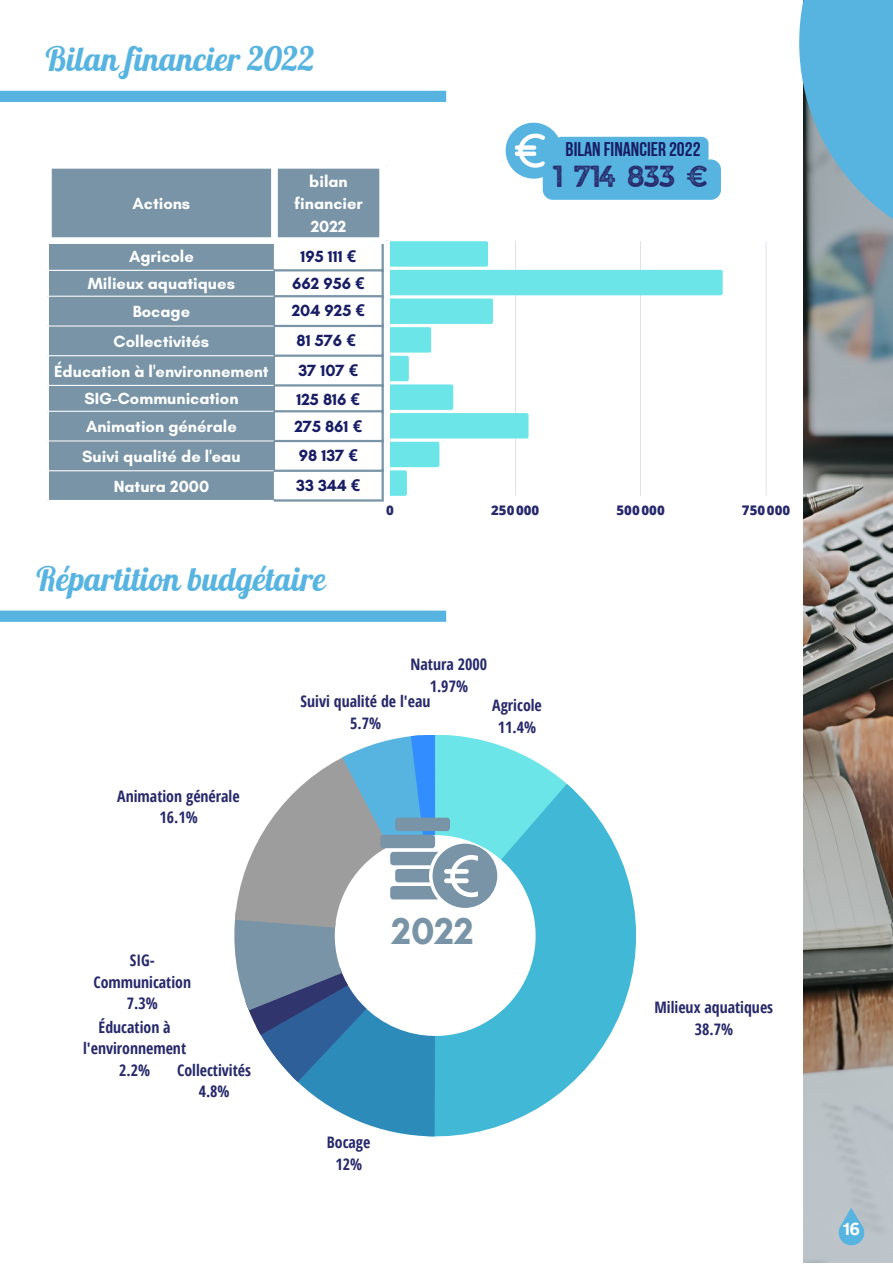
<style>
.page{position:relative;width:893px;height:1264px;background:#fff}
.page>*{position:absolute;margin:0;border:0;box-sizing:border-box;transform-origin:0 0}
.t1{font:700 38.1px "Glacial Indifference";color:#7894a6}
.t2{font:33px "Lobster";color:#57b4e1}
.t3{font:28.8px "JA Jaya Giri Sans Rough";letter-spacing:-.08em;color:#27296b}
.t4{font:19.8px "Bebas Neue Cyrillic";color:#181d64}
.t5{font:700 18px "Clear Sans";color:#fff}
.t6{font:700 16.5px/22.5px "Glacial Indifference";color:#fff;text-align:center}
.t7{font:700 16.5px "Glacial Indifference";color:#181d64}
.t8{font:700 15.9px/21.6px "Open Sans Condensed";color:#27296b;text-align:center}
.t9{font:800 13.2px "Open Sans";color:#27296b}
.s1{font-family:"Noto Sans"}
</style>
<div class="page">
<div style="left:0;top:91px;width:446px;height:11px;background:#57b4e1"></div>
<div style="left:0;top:610px;width:446px;height:12px;background:#57b4e1"></div>
<img style="left:803px;top:256px;width:89px;height:1006px">
<svg style="left:837px;top:1207px;width:29px;height:40px"></svg>
<svg style="left:49px;top:169px;width:332px;height:331px;fill:#7894a6"></svg>
<svg style="left:274px;top:244px;width:1px;height:25px"></svg>
<svg style="left:274px;top:472px;width:1px;height:27px"></svg>
<hr style="left:48px;top:270px;width:226px;height:1px;background:#fff">
<hr style="left:48px;top:296px;width:226px;height:1px;background:#fff">
<hr style="left:48px;top:325px;width:226px;height:1px;background:#fff">
<hr style="left:48px;top:355px;width:226px;height:1px;background:#fff">
<hr style="left:48px;top:385px;width:226px;height:1px;background:#fff">
<hr style="left:48px;top:411px;width:226px;height:1px;background:#fff">
<hr style="left:48px;top:440px;width:226px;height:1px;background:#fff">
<hr style="left:48px;top:470px;width:226px;height:1px;background:#fff">
<hr style="left:274px;top:271px;width:1px;height:198px;background:#7894a6">
<hr style="left:381px;top:244px;width:3px;height:255px;background:#7894a6">
<hr style="left:274px;top:269px;width:110px;height:2px;background:#7894a6">
<hr style="left:274px;top:295px;width:110px;height:2px;background:#7894a6">
<hr style="left:274px;top:325px;width:110px;height:2px;background:#7894a6">
<hr style="left:274px;top:354px;width:110px;height:3px;background:#7894a6">
<hr style="left:274px;top:384px;width:110px;height:2px;background:#7894a6">
<hr style="left:274px;top:410px;width:110px;height:2px;background:#7894a6">
<hr style="left:274px;top:440px;width:110px;height:2px;background:#7894a6">
<hr style="left:274px;top:469px;width:110px;height:3px;background:#7894a6">
<hr style="left:274px;top:499px;width:110px;height:2px;background:#7894a6">
<div style="left:45px;top:169px;width:7px;height:68px;background:#fff"></div>
<div style="left:271px;top:169px;width:7px;height:68px;background:#fff"></div>
<div style="left:379px;top:169px;width:7px;height:68px;background:#fff"></div>
<div style="left:45px;top:237px;width:341px;height:7px;background:#fff"></div>
<svg style="left:574px;top:790px;width:62px;height:291px;fill:#41b8d5"></svg>
<svg style="left:234px;top:735px;width:340px;height:401px"></svg>
<div style="left:380px;top:834px;width:55px;height:14px;background:#7894a6;border-radius:3px"></div>
<div style="left:395px;top:817px;width:55px;height:14px;background:#7894a6;border-radius:3px"></div>
<svg style="left:799px;top:0;width:93px;height:256px;fill:#57b4e1"></svg>
<svg style="left:505px;top:123px;width:203px;height:56px"></svg>
<div style="left:542px;top:159px;width:179px;height:41px;background:#57b4e1;border-radius:10px"></div>
<svg style="left:390px;top:241px;width:376px;height:255px"></svg>
<svg style="left:486px;top:241px;width:2px;height:26px"></svg>
<svg style="left:720px;top:270px;width:2px;height:25px"></svg>
<svg style="left:491px;top:298px;width:2px;height:26px"></svg>
<svg style="left:429px;top:327px;width:2px;height:25px"></svg>
<svg style="left:407px;top:356px;width:2px;height:25px"></svg>
<svg style="left:451px;top:384px;width:2px;height:26px"></svg>
<svg style="left:526px;top:413px;width:2px;height:25px"></svg>
<svg style="left:437px;top:442px;width:2px;height:25px"></svg>
<svg style="left:405px;top:470px;width:2px;height:26px"></svg>
<p class="t2" style="left:46px;top:38px;width:270px">Bilan financier 2022</p>
<p class="t6" style="left:132px;top:192px;width:59px">Actions</p>
<p class="t6" style="left:294px;top:170px;width:70px">bilan financier<br>2022</p>
<p class="t6" style="left:129px;top:245px;width:66px">Agricole</p>
<p class="t7" style="left:300px;top:246px;width:57px">195 111 <span class="s1">€</span></p>
<p class="t6" style="left:88px;top:272px;width:149px">Milieux aquatiques</p>
<p class="t7" style="left:292px;top:274px;width:74px">662 956 <span class="s1">€</span></p>
<p class="t6" style="left:133px;top:300px;width:59px">Bocage</p>
<p class="t7" style="left:292px;top:301px;width:75px">204 925 <span class="s1">€</span></p>
<p class="t6" style="left:114px;top:330px;width:97px">Collectivités</p>
<p class="t7" style="left:296px;top:330px;width:61px">81 576 <span class="s1">€</span></p>
<p class="t6" style="left:54px;top:359px;width:216px">Éducation à l'environnement</p>
<p class="t7" style="left:298px;top:360px;width:61px">37 107 <span class="s1">€</span></p>
<p class="t6" style="left:84px;top:387px;width:156px">SIG-Communication</p>
<p class="t7" style="left:296px;top:389px;width:65px">125 816 <span class="s1">€</span></p>
<p class="t6" style="left:86px;top:415px;width:152px">Animation générale</p>
<p class="t7" style="left:294px;top:416px;width:69px">275 861 <span class="s1">€</span></p>
<p class="t6" style="left:82px;top:445px;width:160px">Suivi qualité de l'eau</p>
<p class="t7" style="left:299px;top:445px;width:61px">98 137 <span class="s1">€</span></p>
<p class="t6" style="left:114px;top:474px;width:97px">Natura 2000</p>
<p class="t7" style="left:296px;top:475px;width:66px">33 344 <span class="s1">€</span></p>
<p class="t2" style="left:37px;top:558px;width:291px">Répartition budgétaire</p>
<p class="t4" style="left:565px;top:141px;width:136px">BILAN FINANCIER 2022</p>
<p class="t3" style="left:553px;top:164px;width:158px">1 714 833 €</p>
<p class="t9" style="left:386px;top:501px;width:9px">0</p>
<p class="t9" style="left:491px;top:501px;width:50px">250000</p>
<p class="t9" style="left:616px;top:501px;width:50px">500000</p>
<p class="t9" style="left:741px;top:501px;width:50px">750000</p>
<p class="t8" style="left:410px;top:653px;width:78px">Natura 2000</p>
<p class="t8" style="left:429px;top:675px;width:40px">1.97%</p>
<p class="t8" style="left:117px;top:784px;width:124px">Animation générale</p>
<p class="t8" style="left:159px;top:806px;width:40px">16.1%</p>
<p class="t8" style="left:93px;top:949px;width:99px">SIG-<br>Communication</p>
<p class="t8" style="left:127px;top:992px;width:32px">7.3%</p>
<p class="t8" style="left:83px;top:1015px;width:105px">Éducation à l'environnement</p>
<p class="t8" style="left:119px;top:1058px;width:32px">2.2%</p>
<p class="t8" style="left:177px;top:1058px;width:76px">Collectivités</p>
<p class="t8" style="left:199px;top:1080px;width:32px">4.8%</p>
<p class="t8" style="left:300px;top:690px;width:131px">Suivi qualité de l'eau</p>
<p class="t8" style="left:350px;top:712px;width:32px">5.7%</p>
<p class="t8" style="left:492px;top:694px;width:51px">Agricole</p>
<p class="t8" style="left:498px;top:716px;width:40px">11.4%</p>
<p class="t1" style="left:391px;top:907px;width:84px">2022</p>
<p class="t8" style="left:327px;top:1131px;width:45px">Bocage</p>
<p class="t8" style="left:335px;top:1152px;width:28px">12%</p>
<p class="t8" style="left:654px;top:996px;width:120px">Milieux aquatiques</p>
<p class="t8" style="left:694px;top:1017px;width:40px">38.7%</p>
<p class="t5" style="left:841px;top:1215px;width:21px">16</p>
</div>
